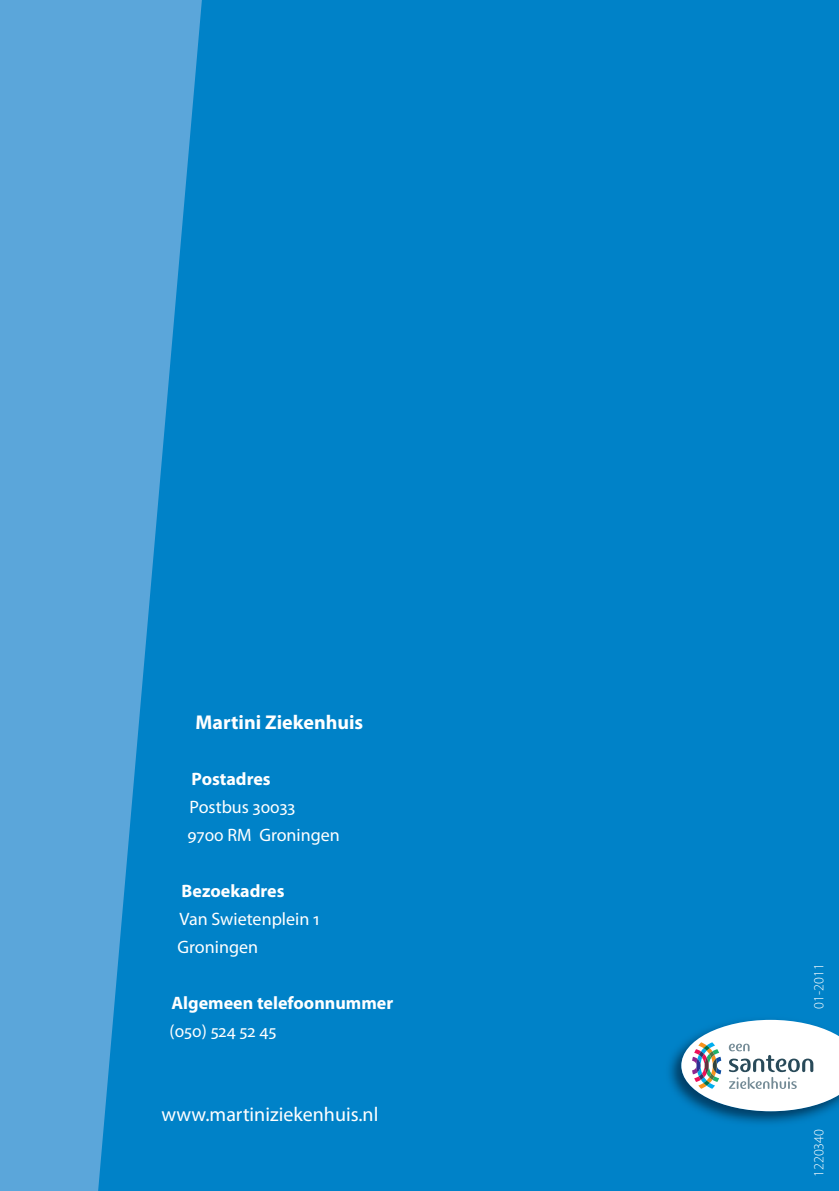
<style>
.page{position:relative;width:839px;height:1191px;background:#fff}
.page>*{position:absolute;margin:0;border:0;box-sizing:border-box;transform-origin:0 0}
.t1{font:20px "Myriad Pro";color:#fff}
.t2{font:700 20px "Myriad Pro";color:#fff}
.t3{font:18px/28px "Myriad Pro";color:#fff}
.t4{font:700 18px "Myriad Pro";color:#fff}
.t5{font:300 14px "Myriad Pro";color:#fff}
</style>
<div class="page">
<div style="left:0;top:0;width:838px;height:1191px;background:#0082c8"></div>
<svg style="left:0;top:0;width:202px;height:1191px;fill:#5ba6da"></svg>
<svg style="left:681px;top:1019px;width:157px;height:92px;background:#bfd5e0"></svg>
<p class="t2" style="left:196px;top:714px;width:169px">Martini Ziekenhuis</p>
<p class="t4" style="left:192px;top:772px;width:81px">Postadres</p>
<p class="t3" style="left:188px;top:794px;width:154px">Postbus 30033<br>9700 RM Groningen</p>
<p class="t4" style="left:182px;top:884px;width:104px">Bezoekadres</p>
<p class="t3" style="left:178px;top:906px;width:144px">Van Swietenplein 1<br>Groningen</p>
<p class="t4" style="left:172px;top:996px;width:223px">Algemeen telefoonnummer</p>
<p class="t3" style="left:170px;top:1018px;width:108px">(050) 524 52 45</p>
<p class="t1" style="left:162px;top:1106px;width:218px">www.martiniziekenhuis.nl</p>
<p class="t5" style="left:813px;top:1008px;width:47px;rotate:-90deg">01-2011</p>
<p class="t5" style="left:813px;top:1176px;width:49px;rotate:-90deg">1220340</p>
</div>
